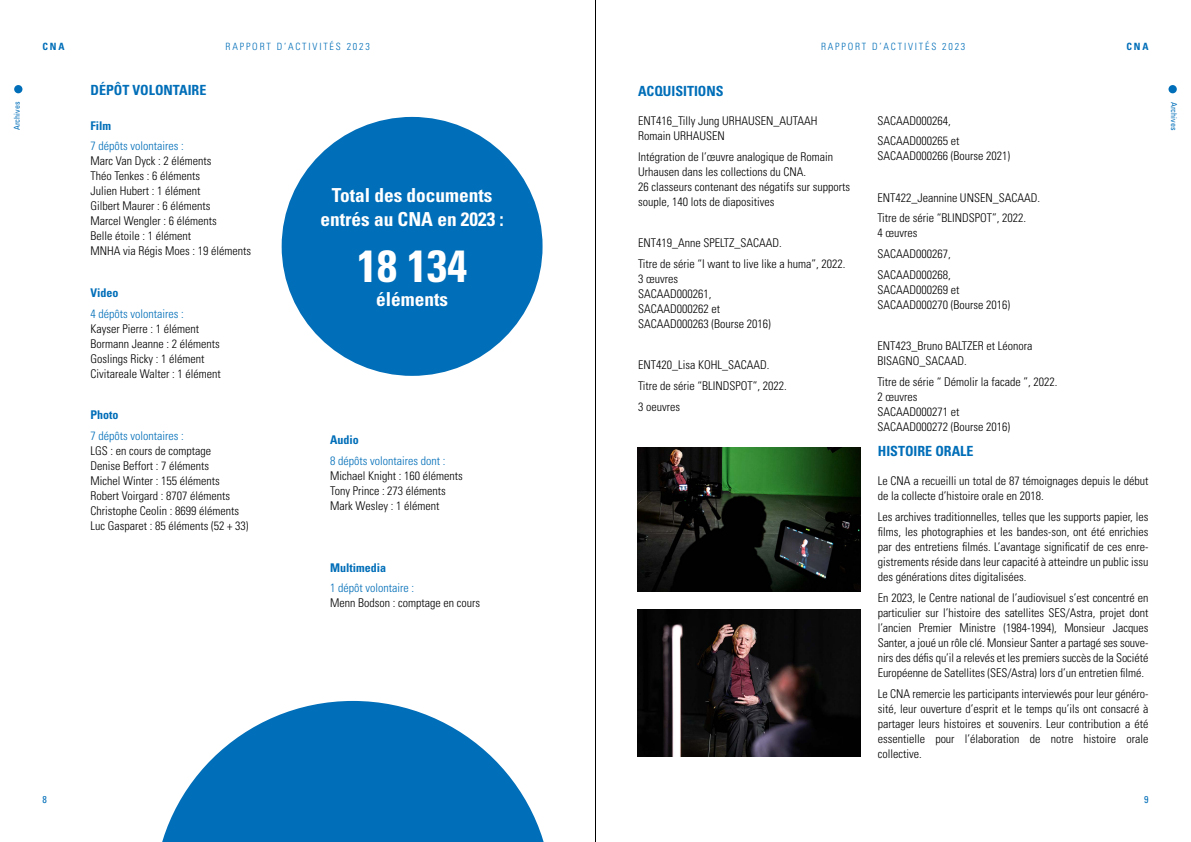
<style>
.page{position:relative;width:1191px;height:842px;background:#fff}
.page>*{position:absolute;margin:0;border:0;box-sizing:border-box;transform-origin:0 0}
.t1{font:700 condensed 45px "Univers LT Std";color:#fff}
.t2{font:700 condensed 19.3px/24.1px "Univers LT Std";color:#fff;text-align:center}
.t3{font:700 condensed 14px "Univers LT Std";color:#006eb8}
.t4{font:300 condensed 12px/15px "Univers LT Std";color:#000}
.t5{font:300 condensed 12px "Univers LT Std";color:#006eb8}
.t6{font:700 condensed 12px "Univers LT Std";color:#006eb8}
.t7{font:300 condensed 10px "Univers LT Std";letter-spacing:.18em;color:#006eb8}
.t8{font:700 condensed 10px "Univers LT Std";letter-spacing:.18em;color:#006eb8}
.t9{font:condensed 10px "Univers LT Std";color:#006eb8}
.t10{font:condensed 8px "Univers LT Std";color:#006eb8}
</style>
<div class="page">
<div style="left:14px;top:85px;width:8px;height:8px;background:#006eb8;border-radius:50%"></div>
<img style="left:638px;top:448px;width:222px;height:144px">
<img style="left:638px;top:610px;width:222px;height:147px">
<div style="left:282px;top:117px;width:260px;height:259px;background:#006eb8;border-radius:50%"></div>
<svg style="left:162px;top:701px;width:382px;height:141px;fill:#006eb8"></svg>
<div style="left:1168px;top:85px;width:8px;height:8px;background:#006eb8;border-radius:50%"></div>
<hr style="left:595px;top:0;width:1px;height:842px;background:#000">
<p class="t10" style="left:12px;top:130px;width:30px;rotate:-90deg">Archives</p>
<p class="t8" style="left:43px;top:40px;width:23px">CNA</p>
<p class="t7" style="left:226px;top:41px;width:146px">RAPPORT D’ACTIVITÉS 2023</p>
<p class="t7" style="left:821px;top:41px;width:146px">RAPPORT D’ACTIVITÉS 2023</p>
<p class="t8" style="left:1126px;top:40px;width:23px">CNA</p>
<p class="t3" style="left:90px;top:82px;width:117px">DÉPÔT VOLONTAIRE</p>
<p class="t3" style="left:638px;top:82px;width:87px">ACQUISITIONS</p>
<p class="t4" style="left:638px;top:113px;width:181px">ENT416_Tilly Jung URHAUSEN_AUTAAH<br>Romain URHAUSEN</p>
<p class="t4" style="left:638px;top:149px;width:213px">Intégration de l’œuvre analogique de Romain Urhausen dans les collections du CNA.<br>26 classeurs contenant des négatifs sur supports souple, 140 lots de diapositives</p>
<p class="t4" style="left:638px;top:233px;width:209px;line-height:20.7px">ENT419_Anne SPELTZ_SACAAD.<br>Titre de série “I want to live like a huma”, 2022.</p>
<p class="t4" style="left:638px;top:271px;width:134px">3 œuvres<br>SACAAD000261,<br>SACAAD000262 et<br>SACAAD000263 (Bourse 2016)</p>
<p class="t4" style="left:638px;top:355px;width:150px;line-height:20.7px">ENT420_Lisa KOHL_SACAAD.<br>Titre de série “BLINDSPOT”, 2022.<br>3 oeuvres</p>
<p class="t6" style="left:90px;top:118px;width:22px">Film</p>
<p class="t5" style="left:90px;top:139px;width:95px">7 dépôts volontaires :</p>
<p class="t4" style="left:90px;top:154px;width:162px">Marc Van Dyck : 2 éléments<br>Théo Tenkes : 6 éléments<br>Julien Hubert : 1 élément<br>Gilbert Maurer : 6 éléments<br>Marcel Wengler : 6 éléments<br>Belle étoile : 1 élément<br>MNHA via Régis Moes : 19 éléments</p>
<p class="t6" style="left:90px;top:285px;width:30px">Video</p>
<p class="t5" style="left:90px;top:306px;width:95px">4 dépôts volontaires :</p>
<p class="t4" style="left:90px;top:321px;width:132px">Kayser Pierre : 1 élément<br>Bormann Jeanne : 2 éléments<br>Goslings Ricky : 1 élément<br>Civitareale Walter : 1 élément</p>
<p class="t6" style="left:90px;top:407px;width:30px">Photo</p>
<p class="t5" style="left:90px;top:428px;width:95px">7 dépôts volontaires :</p>
<p class="t4" style="left:90px;top:443px;width:159px">LGS : en cours de comptage<br>Denise Beffort : 7 éléments<br>Michel Winter : 155 éléments<br>Robert Voirgard : 8707 éléments<br>Christophe Ceolin : 8699 éléments<br>Luc Gasparet : 85 éléments (52 + 33)</p>
<h2 class="t2" style="left:320px;top:183px;width:185px">Total des documents entrés au CNA en 2023 :</h2>
<h1 class="t1" style="left:357px;top:238px;width:112px">18 134</h1>
<h2 class="t2" style="left:376px;top:287px;width:73px">éléments</h2>
<p class="t6" style="left:330px;top:432px;width:30px">Audio</p>
<p class="t5" style="left:330px;top:453px;width:117px">8 dépôts volontaires dont :</p>
<p class="t4" style="left:330px;top:468px;width:134px">Michael Knight : 160 éléments<br>Tony Prince : 273 éléments<br>Mark Wesley : 1 élément</p>
<p class="t6" style="left:330px;top:560px;width:58px">Multimedia</p>
<p class="t5" style="left:330px;top:581px;width:85px">1 dépôt volontaire :</p>
<p class="t4" style="left:330px;top:596px;width:151px">Menn Bodson : comptage en cours</p>
<p class="t4" style="left:877px;top:110px;width:83px;line-height:20.7px">SACAAD000264,<br>SACAAD000265 et</p>
<p class="t4" style="left:877px;top:149px;width:134px">SACAAD000266 (Bourse 2021)</p>
<p class="t4" style="left:877px;top:187px;width:164px;line-height:20.7px">ENT422_Jeannine UNSEN_SACAAD.<br>Titre de série “BLINDSPOT”, 2022.</p>
<p class="t4" style="left:877px;top:223px;width:75px;line-height:20.7px">4 œuvres<br>SACAAD000267,<br>SACAAD000268,</p>
<p class="t4" style="left:877px;top:282px;width:134px">SACAAD000269 et<br>SACAAD000270 (Bourse 2016)</p>
<p class="t4" style="left:877px;top:338px;width:156px">ENT423_Bruno BALTZER et Léonora<br>BISAGNO_SACAAD.</p>
<p class="t4" style="left:877px;top:374px;width:181px">Titre de série “ Démolir la facade ”, 2022.<br>2 œuvres<br>SACAAD000271 et<br>SACAAD000272 (Bourse 2016)</p>
<p class="t3" style="left:877px;top:443px;width:97px">HISTOIRE ORALE</p>
<p class="t4" style="left:877px;top:474px;width:272px">Le CNA a recueilli un total de 87 témoignages depuis le début de la collecte d’histoire orale en 2018.</p>
<p class="t4" style="left:877px;top:509px;width:272px;text-align:justify">Les archives traditionnelles, telles que les supports papier, les films, les photographies et les bandes-son, ont été enrichies par des entretiens filmés. L’avantage significatif de ces enre&shy;gistrements réside dans leur capacité à atteindre un public issu des générations dites digitalisées.</p>
<p class="t4" style="left:877px;top:590px;width:272px;text-align:justify">En 2023, le Centre national de l’audiovisuel s’est concentré en particulier sur l’histoire des satellites SES/Astra, projet dont l’ancien Premier Ministre (1984-1994), Monsieur Jacques Santer, a joué un rôle clé. Monsieur Santer a partagé ses souve&shy;nirs des défis qu’il a relevés et les premiers succès de la Société Européenne de Satellites (SES/Astra) lors d’un entretien filmé.</p>
<p class="t4" style="left:877px;top:686px;width:272px;text-align:justify">Le CNA remercie les participants interviewés pour leur généro&shy;sité, leur ouverture d’esprit et le temps qu’ils ont consacré à partager leurs histoires et souvenirs. Leur contribution a été essentielle pour l’élaboration de notre histoire orale collective.</p>
<p class="t9" style="left:43px;top:793px;width:6px">8</p>
<p class="t9" style="left:1144px;top:793px;width:6px">9</p>
<p class="t10" style="left:1178px;top:102px;width:30px;rotate:90deg">Archives</p>
</div>
